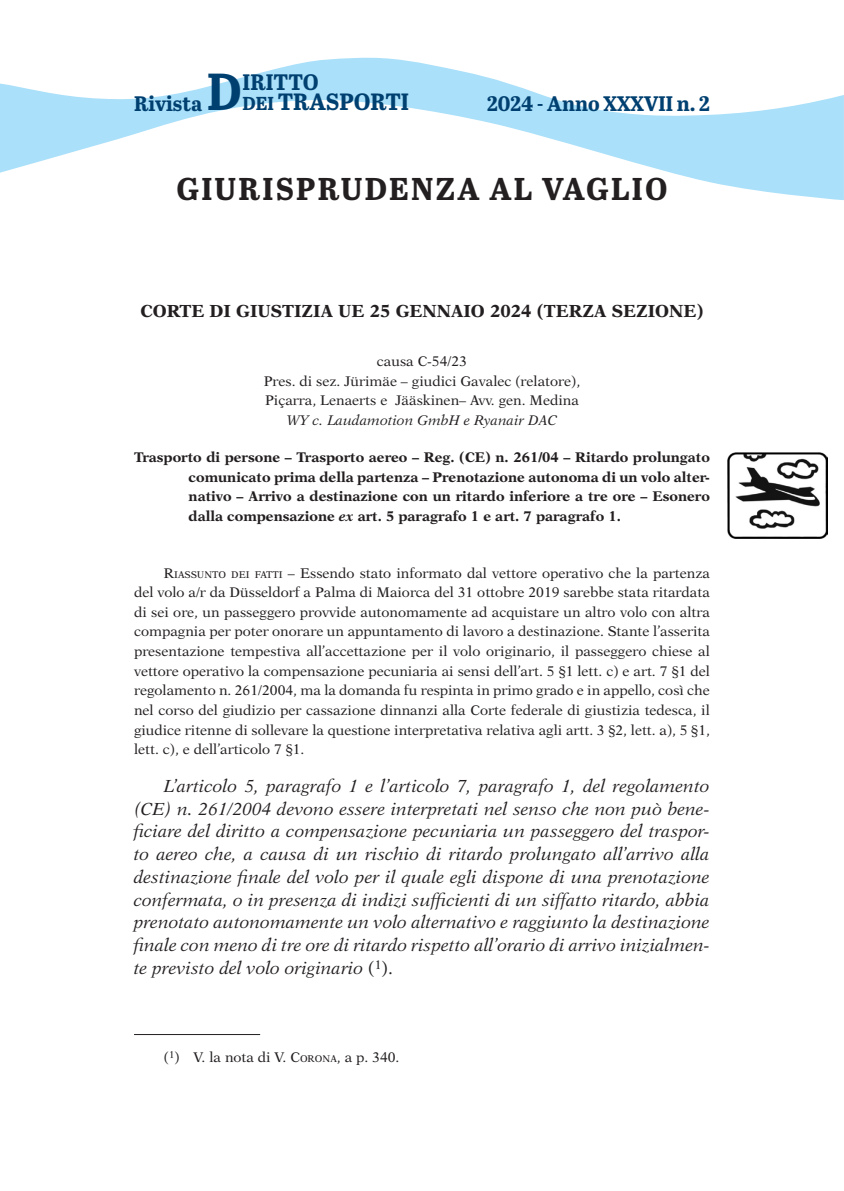
<style>
.page{position:relative;width:844px;height:1191px;background:#fff}
.page>*{position:absolute;margin:0;border:0;box-sizing:border-box;transform-origin:0 0}
.t1{font:700 51.98px "Abril Titling";color:#004071;scale:.94 1}
.t2{font:700 31.5px "Abril Titling";letter-spacing:.07em;color:#231f20}
.t3{font:700 23.62px "Abril Titling";color:#004071}
.t4{font:700 22.4px "Abril Titling";color:#004071}
.t5{font:700 21px "Abril Titling";color:#004071}
.Giur_5{font:italic 17.5px/22.8px "New Aster LT Std";color:#231f20;text-align:justify}
.Giur_1{font:700 17.5px "New Aster LT Std";color:#231f20}
.Giur_4_riassunto_fatti{font:14px/19.6px "New Aster LT Std";color:#231f20;text-align:justify}
.Giur_3{font:700 14px/19.6px "New Aster LT Std";color:#231f20;text-align:justify}
.Giur_2{font:14px/19.6px "New Aster LT Std";color:#231f20}
.Giur_2-2{font:italic 14px "New Aster LT Std";color:#231f20}
.note{font:14px "New Aster LT Std";color:#231f20}
.s1{font-size:18.72px}
.s2{font-style:italic}
.s3{font-style:inherit}
.s4{font-size:9.8px}
.s5{font-style:normal}
</style>
<div class="page">
<hr style="left:134px;top:1034px;width:126px;height:1px;background:#231f20">
<img style="left:727px;top:452px;width:100px;height:87px">
<svg style="left:0;top:57px;width:843px;height:143px"></svg>
<p class="t1" style="left:207px;top:54px;width:39px">D</p>
<p class="t4" style="left:242px;top:66px;width:77px">IRITTO</p>
<p class="t3" style="left:242px;top:84px;width:168px"><span class="s1">DEI</span> TRASPORTI</p>
<p class="t5" style="left:134px;top:88px;width:70px">Rivista</p>
<p class="t5" style="left:487px;top:88px;width:224px">2024 - Anno XXXVII n. 2</p>
<p class="t2" style="left:176px;top:166px;width:492px">GIURISPRUDENZA AL VAGLIO</p>
<p class="Giur_1" style="left:140px;top:300px;width:564px">CORTE DI GIUSTIZIA UE 25 GENNAIO 2024 (TERZA SEZIONE)</p>
<p class="Giur_2" style="left:377px;top:352px;width:91px">causa C-54/23</p>
<p class="Giur_2" style="left:263px;top:371px;width:318px">Pres. di sez. Jürimäe – giudici Gavalec (relatore),<br>Piçarra, Lenaerts e Jääskinen– Avv. gen. Medina</p>
<p class="Giur_2-2" style="left:286px;top:412px;width:272px">WY c. Laudamotion GmbH e Ryanair DAC</p>
<p class="Giur_3" style="left:189px;top:447px;width:522px;text-indent:-55px">Trasporto di persone – Trasporto aereo – Reg. (CE) n. 261/04 – Ritardo prolungato comunicato prima della partenza – Prenotazione autonoma di un volo alter&shy;nativo – Arrivo a destinazione con un ritardo inferiore a tre ore – Esonero dalla compensazione <span class="s2">ex</span> art. 5 paragrafo 1 e art. 7 paragrafo 1.</p>
<p class="Giur_4_riassunto_fatti" style="left:134px;top:563px;width:577px;text-indent:30px"><span class="s3">R</span><span class="s4">IASSUNTO DEI FATTI</span> <span class="s3">–</span> Essendo stato informato dal vettore operativo che la partenza del volo a/r da Düsseldorf a Palma di Maiorca del 31 ottobre 2019 sarebbe stata ritardata di sei ore, un passeggero provvide autonomamente ad acquistare un altro volo con altra compagnia per poter onorare un appuntamento di lavoro a destinazione. Stante l’asserita presentazione tempestiva all’accettazione per il volo originario, il passeggero chiese al vettore operativo la compensazione pecuniaria ai sensi dell’art. 5 §1 lett. c) e art. 7 §1 del regolamento n. 261/2004, ma la domanda fu respinta in primo grado e in appello, così che nel corso del giudizio per cassazione dinnanzi alla Corte federale di giustizia tedesca, il giudice ritenne di sollevare la questione interpretativa relativa agli artt. 3 §2, lett. a), 5 §1, lett. c), e dell’articolo 7 §1.</p>
<p class="Giur_5" style="left:134px;top:774px;width:577px;text-indent:30px">L’articolo 5, paragrafo 1 e l’articolo 7, paragrafo 1, del regolamento (CE) n. 261/2004 devono essere interpretati nel senso che non può bene&shy;ficiare del diritto a compensazione pecuniaria un passeggero del traspor&shy;to aereo che, a causa di un rischio di ritardo prolungato all’arrivo alla destinazione finale del volo per il quale egli dispone di una prenotazione confermata, o in presenza di indizi sufficienti di un siffatto ritardo, abbia prenotato autonomamente un volo alternativo e raggiunto la destinazione finale con meno di tre ore di ritardo rispetto all’orario di arrivo inizialmen&shy;te previsto del volo originario <span class="s5">(</span><sup>1</sup><span class="s5">).</span></p>
<p class="note" style="left:164px;top:1049px;width:237px">(<sup>1</sup>) V. la nota di <span class="s3">V. C</span><span class="s4">ORONA</span><span class="s3">,</span> a p. 340.</p>
</div>
